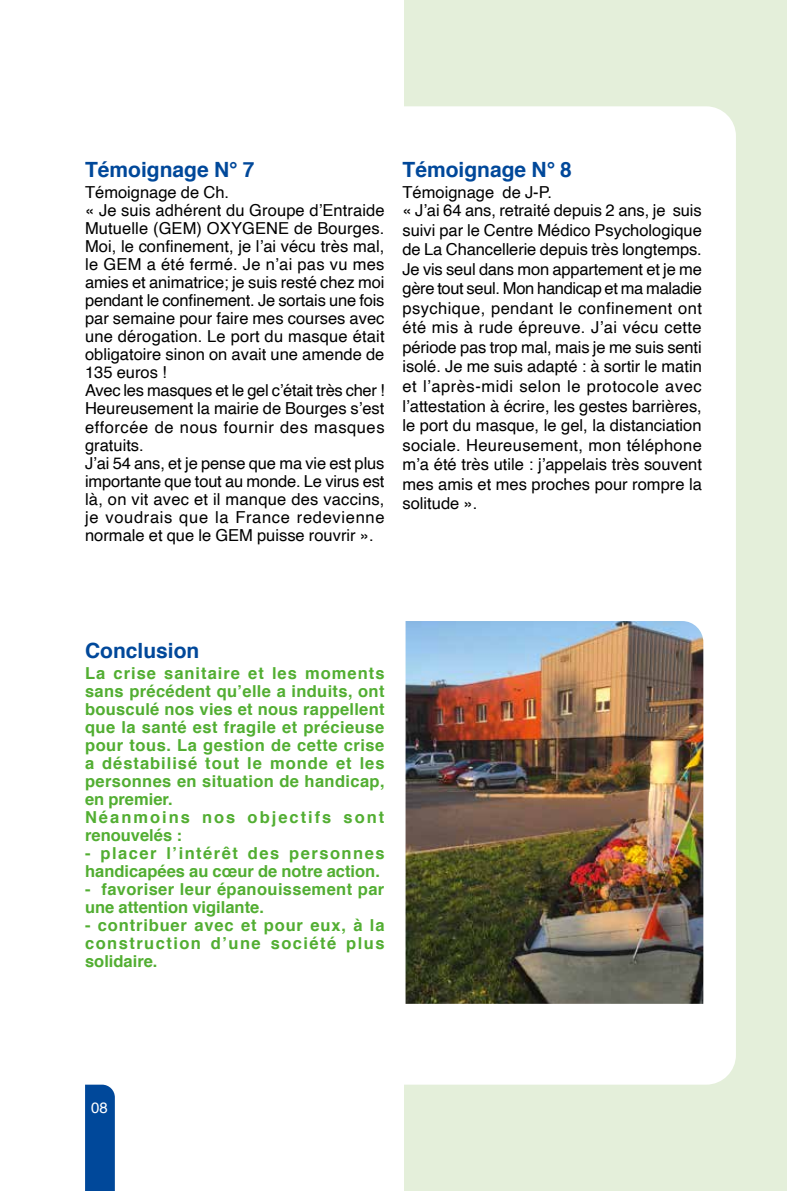
<style>
.page{position:relative;width:787px;height:1191px;background:#fff}
.page>*{position:absolute;margin:0;border:0;box-sizing:border-box;transform-origin:0 0}
.t1{font:700 21px "Helvetica";color:#00489a}
.t2{font:16.5px/18px "Helvetica";color:#000}
.t3{font:700 16.5px/18px "Helvetica";letter-spacing:.025em;color:#52ae32}
.t4{font:700 16.5px/18px "Helvetica";color:#52ae32}
.t5{font:15px "Helvetica";color:#fff}
</style>
<div class="page">
<div style="left:404px;top:0;width:383px;height:1191px;background:#e4efda"></div>
<div style="left:404px;top:106px;width:332px;height:978px;background:#fff"></div>
<svg style="left:85px;top:1084px;width:30px;height:107px;background:#064c9c"></svg>
<img style="left:405px;top:621px;width:298px;height:382px">
<p class="t1" style="left:85px;top:153px;width:171px">Témoignage N° 7</p>
<p class="t2" style="left:85px;top:184px;width:301px">Témoignage de Ch.<br>« Je suis adhérent du Groupe d’Entraide Mutuelle (GEM) OXYGENE de Bourges.<br>Moi, le confinement, je l’ai vécu très mal, le GEM a été fermé. Je n’ai pas vu mes amies et animatrice; je suis resté chez moi pendant le confinement. Je sortais une fois par semaine pour faire mes courses avec une dérogation. Le port du masque était obligatoire sinon on avait une amende de 135 euros !<br>Avec les masques et le gel c’était très cher !<br>Heureusement la mairie de Bourges s’est efforcée de nous fournir des masques gratuits.<br>J’ai 54 ans, et je pense que ma vie est plus importante que tout au monde. Le virus est là, on vit avec et il manque des vaccins, je voudrais que la France redevienne normale et que le GEM puisse rouvrir ».</p>
<p class="t1" style="left:402px;top:153px;width:171px">Témoignage N° 8</p>
<p class="t2" style="left:402px;top:184px;width:301px">Témoignage de J-P.<br>« J’ai 64 ans, retraité depuis 2 ans, je suis</p>
<p class="t2" style="left:402px;top:221px;width:301px;line-height:19.5px;text-align:justify">suivi par le Centre Médico Psychologique de La Chancellerie depuis très longtemps.<br>Je vis seul dans mon appartement et je me gère tout seul. Mon handicap et ma maladie psychique, pendant le confinement ont été mis à rude épreuve. J’ai vécu cette période pas trop mal, mais je me suis senti isolé. Je me suis adapté : à sortir le matin et l’après-midi selon le protocole avec l’attestation à écrire, les gestes barrières, le port du masque, le gel, la distanciation sociale. Heureusement, mon téléphone m’a été très utile : j’appelais très souvent mes amis et mes proches pour rompre la solitude ».</p>
<p class="t1" style="left:85px;top:633px;width:116px">Conclusion</p>
<p class="t3" style="left:85px;top:664px;width:301px">La crise sanitaire et les moments sans précédent qu’elle a induits, ont bousculé nos vies et nous rappellent que la santé est fragile et précieuse pour tous. La gestion de cette crise a déstabilisé tout le monde et les personnes en situation de handicap, en premier.<br>Néanmoins nos objectifs sont renouvelés :</p>
<p class="t4" style="left:85px;top:844px;width:301px">- placer l’intérêt des personnes handicapées au cœur de notre action.</p>
<p class="t3" style="left:85px;top:880px;width:301px">- favoriser leur épanouissement par une attention vigilante.</p>
<p class="t3" style="left:85px;top:916px;width:301px;text-align:justify">- contribuer avec et pour eux, à la construction d’une société plus solidaire.</p>
<p class="t5" style="left:91px;top:1096px;width:18px">08</p>
</div>
